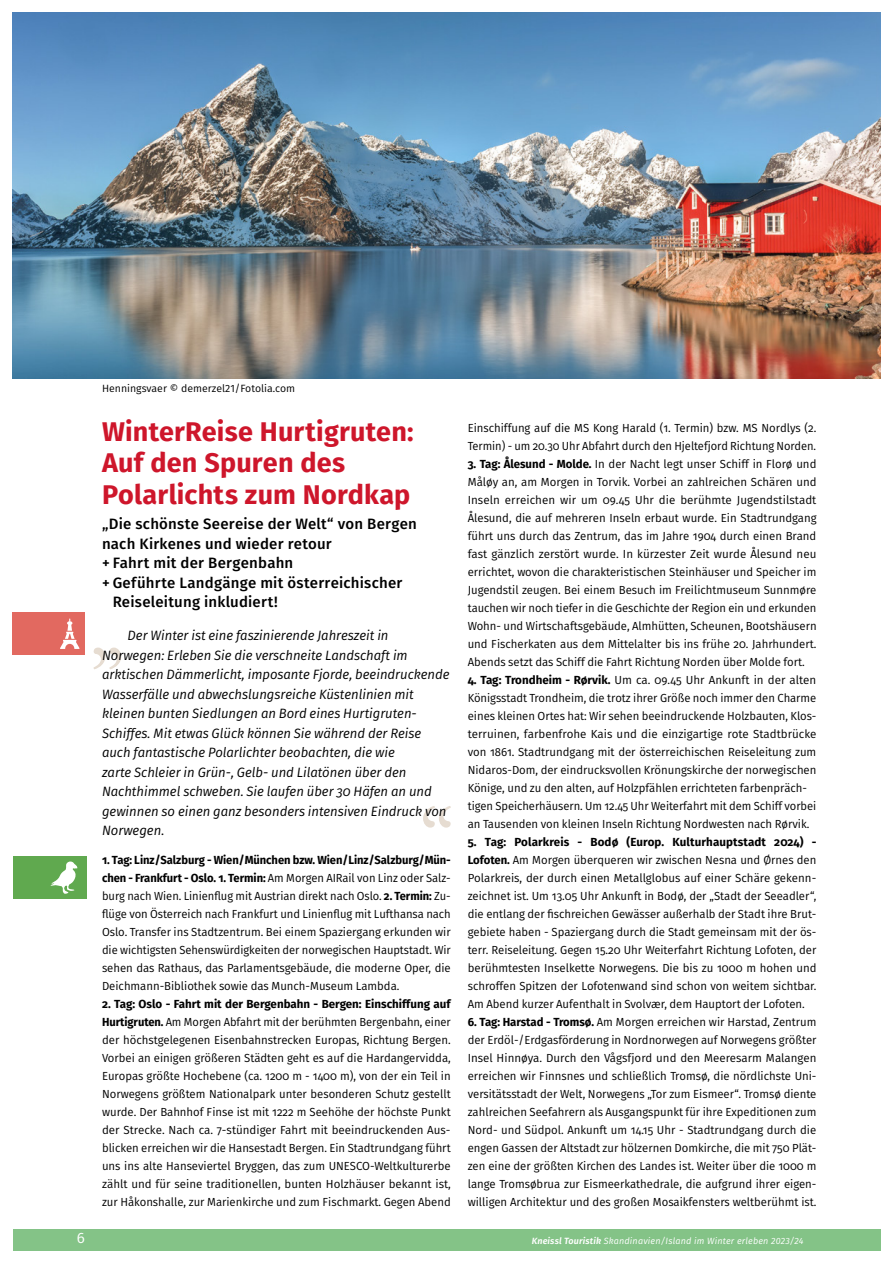
<style>
.page{position:relative;width:893px;height:1263px;background:#fff}
.page>*{position:absolute;margin:0;border:0;box-sizing:border-box;transform-origin:0 0}
._01a_Überschrift_1_R{font:700 27px/31.5px "Fira Sans";letter-spacing:.01em;color:#ce162b}
._01b_Unterüberschrif{font:500 15px/19.5px "Fira Sans";letter-spacing:.015em;color:#000}
.Pagina_rb{font:15px "Fira Sans";color:#fff}
._01d_Einleitungstext{font:italic 13.5px/19.5px "Fira Sans";color:#000}
._02_Reiseverlauf{font:11.7px/18px "Fira Sans";color:#000;text-align:justify}
._02_Reiseverlauf-2{font:11.7px/18px "Fira Sans";color:#000;text-align:justify;scale:.95 1}
._02_Reiseverlauf-3{font:11.7px/18px "Fira Sans";color:#000;scale:.96 1}
._04_Bildlegende__Bil{font:10.5px "Fira Sans";color:#000}
.Fusszeile_bold_itali{font:italic 9px "Fira Sans";letter-spacing:.02em;color:#fff}
.s1{font-weight:700}
.s2{font-weight:600}
</style>
<div class="page">
<svg style="left:423px;top:806px;width:28px;height:22px"></svg>
<svg style="left:93px;top:647px;width:28px;height:22px"></svg>
<div style="left:13px;top:1229px;width:867px;height:21px;background:#84c387"></div>
<div style="left:13px;top:856px;width:73px;height:43px;background:#60a94f"></div>
<svg style="left:51px;top:861px;width:27px;height:33px"></svg>
<img style="left:13px;top:13px;width:867px;height:365px">
<div style="left:13px;top:612px;width:72px;height:43px;background:#e26960"></div>
<svg style="left:60px;top:618px;width:19px;height:31px"></svg>
<p class="_04_Bildlegende__Bil" style="left:102px;top:381px;width:195px">Henningsvaer © demerzel21/Fotolia.com</p>
<p class="_01a_Überschrift_1_R" style="left:102px;top:414px;width:313px">WinterReise Hurtigruten:<br>Auf den Spuren des</p>
<p class="_01a_Überschrift_1_R" style="left:102px;top:477px;width:310px">Polarlichts zum Nordkap</p>
<p class="_01b_Unterüberschrif" style="left:102px;top:514px;width:316px">„Die schönste Seereise der Welt“ von Bergen nach Kirkenes und wieder retour</p>
<p class="_01b_Unterüberschrif" style="left:102px;top:553px;width:193px">+ Fahrt mit der Bergenbahn</p>
<p class="_01b_Unterüberschrif" style="left:113px;top:572px;width:291px;text-indent:-11px">+ Geführte Landgänge mit österreichischer<br>Reiseleitung inkludiert!</p>
<p class="_01d_Einleitungstext" style="left:102px;top:626px;width:349px;text-indent:26px">Der Winter ist eine faszinierende Jahreszeit in Norwegen: Erleben Sie die verschneite Landschaft im arktischen Dämmerlicht, imposante Fjorde, beeindruckende Wasserfälle und abwechslungsreiche Küstenlinien mit kleinen bunten Siedlungen an Bord eines Hurtigruten-Schiffes. Mit etwas Glück können Sie während der Reise auch fantastische Polarlichter beobachten, die wie<br>zarte Schleier in Grün-, Gelb- und Lilatönen über den Nachthimmel schweben. Sie laufen über 30 Häfen an und gewinnen so einen ganz besonders intensiven Eindruck von Norwegen.</p>
<p class="_02_Reiseverlauf-3" style="left:102px;top:851px;width:365px;text-align:justify"><span class="s1">1. Tag: Linz/Salzburg - Wien/München bzw. Wien/Linz/Salzburg/Mün&shy;chen - Frankfurt - Oslo. 1. Termin:</span> Am Morgen AIRail von Linz oder Salz&shy;burg nach Wien. Linienflug mit Austrian direkt nach Oslo. <span class="s1">2. Termin:</span> Zu&shy;flüge von Österreich nach Frankfurt und Linienflug mit Lufthansa nach Oslo. Transfer ins Stadtzentrum. Bei einem Spaziergang erkunden wir die wichtigsten Sehenswürdigkeiten der norwegischen Hauptstadt. Wir sehen das Rathaus, das Parlamentsgebäude, die moderne Oper, die Deichmann-Bibliothek sowie das Munch-Museum Lambda.</p>
<p class="_02_Reiseverlauf-2" style="left:102px;top:995px;width:369px"><span class="s1">2. Tag: Oslo - Fahrt mit der Bergenbahn - Bergen: Einschiffung auf Hurtigruten.</span> Am Morgen Abfahrt mit der berühmten Bergenbahn, einer der höchstgelegenen Eisenbahnstrecken Europas, Richtung Bergen.<br>Vorbei an einigen größeren Städten geht es auf die Hardangervidda, Europas größte Hochebene (ca. 1200 m - 1400 m), von der ein Teil in Norwegens größtem Nationalpark unter besonderen Schutz gestellt wurde. Der Bahnhof Finse ist mit 1222 m Seehöhe der höchste Punkt der Strecke. Nach ca. 7-stündiger Fahrt mit beeindruckenden Aus&shy;blicken erreichen wir die Hansestadt Bergen. Ein Stadtrundgang führt uns ins alte Hanseviertel Bryggen, das zum UNESCO-Weltkulturerbe zählt und für seine traditionellen, bunten Holzhäuser bekannt ist, zur Håkonshalle, zur Marienkirche und zum Fischmarkt. Gegen Abend</p>
<p class="_02_Reiseverlauf" style="left:468px;top:419px;width:350px">Einschiffung auf die MS Kong Harald (1. Termin) bzw. MS Nordlys (2.<br>Termin) - um 20.30 Uhr Abfahrt durch den Hjeltefjord Richtung Norden.</p>
<p class="_02_Reiseverlauf" style="left:468px;top:455px;width:350px"><span class="s1">3. Tag: Ålesund - Molde.</span> In der Nacht legt unser Schiff in Florø und Måløy an, am Morgen in Torvik. Vorbei an zahlreichen Schären und Inseln erreichen wir um 09.45 Uhr die berühmte Jugendstilstadt Ålesund, die auf mehreren Inseln erbaut wurde. Ein Stadtrundgang führt uns durch das Zentrum, das im Jahre 1904 durch einen Brand fast gänzlich zerstört wurde. In kürzester Zeit wurde Ålesund neu errichtet, wovon die charakteristischen Steinhäuser und Speicher im Jugendstil zeugen. Bei einem Besuch im Freilichtmuseum Sunnmøre tauchen wir noch tiefer in die Geschichte der Region ein und erkunden Wohn- und Wirtschaftsgebäude, Almhütten, Scheunen, Bootshäusern und Fischerkaten aus dem Mittelalter bis ins frühe 20. Jahrhundert.<br>Abends setzt das Schiff die Fahrt Richtung Norden über Molde fort.</p>
<p class="_02_Reiseverlauf" style="left:468px;top:671px;width:350px"><span class="s1">4. Tag: Trondheim - Rørvik.</span> Um ca. 09.45 Uhr Ankunft in der alten Königsstadt Trondheim, die trotz ihrer Größe noch immer den Charme eines kleinen Ortes hat: Wir sehen beeindruckende Holzbauten, Klos&shy;terruinen, farbenfrohe Kais und die einzigartige rote Stadtbrücke von 1861. Stadtrundgang mit der österreichischen Reiseleitung zum Nidaros-Dom, der eindrucksvollen Krönungskirche der norwegischen Könige, und zu den alten, auf Holzpfählen errichteten farbenpräch-</p>
<p class="_02_Reiseverlauf-3" style="left:468px;top:797px;width:365px">tigen Speicherhäusern. Um 12.45 Uhr Weiterfahrt mit dem Schiff vorbei an Tausenden von kleinen Inseln Richtung Nordwesten nach Rørvik.</p>
<p class="_02_Reiseverlauf" style="left:468px;top:833px;width:350px"><span class="s1">5. Tag: Polarkreis - Bodø (Europ. Kulturhauptstadt 2024) - Lofoten.</span> Am Morgen überqueren wir zwischen Nesna und Ørnes den Polarkreis, der durch einen Metallglobus auf einer Schäre gekenn&shy;zeichnet ist. Um 13.05 Uhr Ankunft in Bodø, der „Stadt der Seeadler“, die entlang der fischreichen Gewässer außerhalb der Stadt ihre Brut&shy;gebiete haben - Spaziergang durch die Stadt gemeinsam mit der ös&shy;terr. Reiseleitung. Gegen 15.20 Uhr Weiterfahrt Richtung Lofoten, der berühmtesten Inselkette Norwegens. Die bis zu 1000 m hohen und schroffen Spitzen der Lofotenwand sind schon von weitem sichtbar.<br>Am Abend kurzer Aufenthalt in Svolvær, dem Hauptort der Lofoten.</p>
<p class="_02_Reiseverlauf" style="left:468px;top:1013px;width:350px"><span class="s1">6. Tag: Harstad - Tromsø.</span> Am Morgen erreichen wir Harstad, Zentrum der Erdöl-/Erdgasförderung in Nordnorwegen auf Norwegens größter Insel Hinnøya. Durch den Vågsfjord und den Meeresarm Malangen erreichen wir Finnsnes und schließlich Tromsø, die nördlichste Uni&shy;versitätsstadt der Welt, Norwegens „Tor zum Eismeer“. Tromsø diente zahlreichen Seefahrern als Ausgangspunkt für ihre Expeditionen zum Nord- und Südpol. Ankunft um 14.15 Uhr - Stadtrundgang durch die engen Gassen der Altstadt zur hölzernen Domkirche, die mit 750 Plät&shy;zen eine der größten Kirchen des Landes ist. Weiter über die 1000 m lange Tromsøbrua zur Eismeerkathedrale, die aufgrund ihrer eigen&shy;willigen Architektur und des großen Mosaikfensters weltberühmt ist.</p>
<p class="Pagina_rb" style="left:77px;top:1227px;width:10px">6</p>
<p class="Fusszeile_bold_itali" style="left:532px;top:1234px;width:273px"><span class="s2">Kneissl Touristik</span> Skandinavien/Island im Winter erleben 2023/24</p>
</div>
